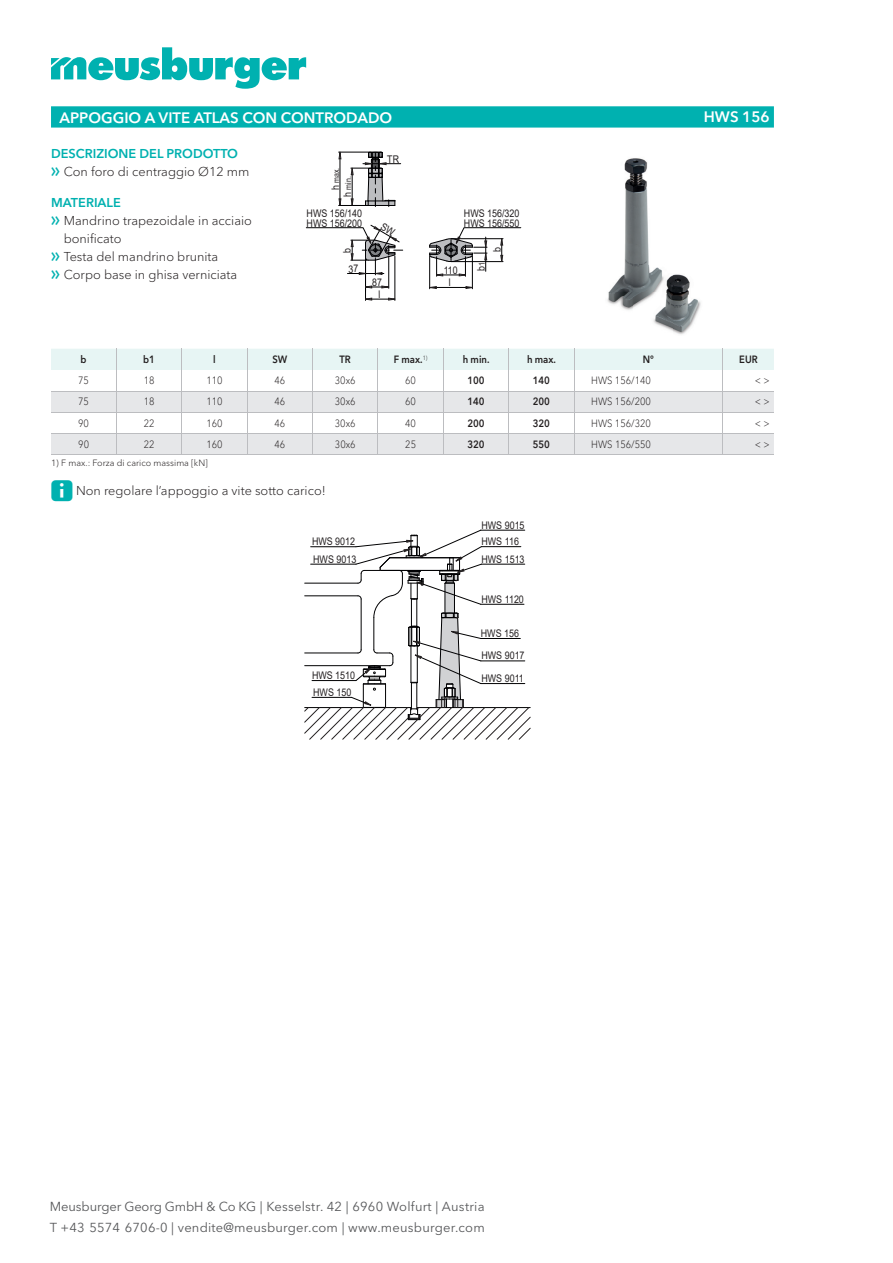
<style>
.page{position:relative;width:893px;height:1263px;background:#fff}
.page>*{position:absolute;margin:0;border:0;box-sizing:border-box;transform-origin:0 0}
.t1{font:600 15px "Avenir Next W1 G";color:#fff}
.t2{font:12.9px/20.7px "Avenir Next W1 G";letter-spacing:.015em;color:#57585a}
.t3{font:300 12.75px/18px "Avenir Next W1 G";color:#231f20}
.t4{font:600 12.75px "Avenir Next W1 G";color:#00b1b0}
.t5{font:10.5px/9.6px "Arial";color:#231f20;scale:.85 1}
.t6{font:300 10.5px "Avenir Next W1 G";color:#231f20;scale:.9 1}
.t7{font:600 10.5px "Avenir Next W1 G";color:#231f20;scale:.9 1}
.t8{font:300 9px "Avenir Next W1 G";color:#231f20}
.t9{font:8.25px "Arial";color:#231f20;scale:.85 1}
.s1{font-weight:600;color:#00b1b0}
.s2{font-family:"Meusburger Sonderzeichen";font-weight:400;color:#00b1b0}
.s3{font-size:8.25px}
</style>
<div class="page">
<svg style="left:51px;top:47px;width:255px;height:42px"></svg>
<svg style="left:51px;top:106px;width:723px;height:22px;background:#08b3b2"></svg>
<img style="left:607px;top:158px;width:94px;height:177px">
<svg style="left:51px;top:349px;width:723px;height:106px"></svg>
<hr style="left:51px;top:455px;width:65px;height:1px;background:#bcbdc0">
<hr style="left:116px;top:455px;width:66px;height:1px;background:#bcbdc0">
<hr style="left:182px;top:455px;width:65px;height:1px;background:#bcbdc0">
<hr style="left:247px;top:455px;width:66px;height:1px;background:#bcbdc0">
<hr style="left:313px;top:455px;width:65px;height:1px;background:#bcbdc0">
<hr style="left:378px;top:455px;width:65px;height:1px;background:#bcbdc0">
<hr style="left:443px;top:455px;width:66px;height:1px;background:#bcbdc0">
<hr style="left:509px;top:455px;width:65px;height:1px;background:#bcbdc0">
<hr style="left:574px;top:455px;width:149px;height:1px;background:#bcbdc0">
<hr style="left:723px;top:455px;width:51px;height:1px;background:#bcbdc0">
<svg style="left:304px;top:530px;width:227px;height:210px"></svg>
<svg style="left:429px;top:227px;width:92px;height:62px"></svg>
<svg style="left:306px;top:224px;width:97px;height:76px"></svg>
<svg style="left:339px;top:151px;width:62px;height:56px"></svg>
<p class="t1" style="left:60px;top:108px;width:334px">APPOGGIO A VITE ATLAS CON CONTRODADO</p>
<p class="t1" style="left:704px;top:108px;width:67px">HWS 156</p>
<p class="t3" style="left:51px;top:145px;width:200px"><span class="s1">DESCRIZIONE DEL PRODOTTO </span><span class="s2">f</span> Con foro di centraggio Ø12 mm</p>
<p class="t4" style="left:51px;top:195px;width:71px">MATERIALE</p>
<p class="t3" style="left:51px;top:212px;width:202px"><span class="s2">f</span> Mandrino trapezoidale in acciaio</p>
<p class="t3" style="left:64px;top:230px;width:59px">bonificato</p>
<p class="t3" style="left:51px;top:248px;width:169px"><span class="s2">f</span> Testa del mandrino brunita</p>
<p class="t3" style="left:51px;top:266px;width:188px"><span class="s2">f</span> Corpo base in ghisa verniciata</p>
<p class="t9" style="left:330px;top:183px;width:19px;rotate:-90deg">max.</p>
<p class="t5" style="left:330px;top:190px;width:7px;rotate:-90deg">h</p>
<p class="t9" style="left:343px;top:190px;width:17px;rotate:-90deg">min.</p>
<p class="t5" style="left:343px;top:197px;width:7px;rotate:-90deg">h</p>
<p class="t5" style="left:464px;top:208px;width:67px">HWS 156/320<br>HWS 156/550</p>
<p class="t5" style="left:307px;top:208px;width:67px">HWS 156/140<br>HWS 156/200</p>
<p class="t5" style="left:492px;top:252px;width:7px;rotate:-90deg">b</p>
<p class="t5" style="left:476px;top:271px;width:12px;rotate:-90deg">b<span class="s3">1</span></p>
<p class="t7" style="left:81px;top:353px;width:8px">b</p>
<p class="t7" style="left:143px;top:353px;width:15px">b1</p>
<p class="t7" style="left:213px;top:353px;width:4px">l</p>
<p class="t7" style="left:272px;top:353px;width:18px">SW</p>
<p class="t7" style="left:340px;top:353px;width:14px">TR</p>
<p class="t7" style="left:394px;top:353px;width:39px">F max.<sup>1)</sup></p>
<p class="t7" style="left:463px;top:353px;width:31px">h min.</p>
<p class="t7" style="left:527px;top:353px;width:34px">h max.</p>
<p class="t7" style="left:643px;top:353px;width:14px">N°</p>
<p class="t7" style="left:739px;top:353px;width:22px">EUR</p>
<p class="t6" style="left:78px;top:374px;width:14px">75</p>
<p class="t6" style="left:144px;top:374px;width:14px">18</p>
<p class="t6" style="left:206px;top:374px;width:20px">110</p>
<p class="t6" style="left:274px;top:374px;width:14px">46</p>
<p class="t6" style="left:335px;top:374px;width:25px">30x6</p>
<p class="t6" style="left:405px;top:374px;width:14px">60</p>
<p class="t7" style="left:467px;top:374px;width:21px">100</p>
<p class="t7" style="left:533px;top:374px;width:21px">140</p>
<p class="t6" style="left:591px;top:374px;width:68px">HWS 156/140</p>
<p class="t6" style="left:755px;top:374px;width:18px">&lt; &gt;</p>
<p class="t6" style="left:78px;top:395px;width:14px">75</p>
<p class="t6" style="left:144px;top:395px;width:14px">18</p>
<p class="t6" style="left:206px;top:395px;width:20px">110</p>
<p class="t6" style="left:274px;top:395px;width:14px">46</p>
<p class="t6" style="left:335px;top:395px;width:25px">30x6</p>
<p class="t6" style="left:405px;top:395px;width:14px">60</p>
<p class="t7" style="left:467px;top:395px;width:21px">140</p>
<p class="t7" style="left:533px;top:395px;width:21px">200</p>
<p class="t6" style="left:591px;top:395px;width:68px">HWS 156/200</p>
<p class="t6" style="left:755px;top:395px;width:18px">&lt; &gt;</p>
<p class="t6" style="left:78px;top:417px;width:14px">90</p>
<p class="t6" style="left:144px;top:417px;width:14px">22</p>
<p class="t6" style="left:206px;top:417px;width:20px">160</p>
<p class="t6" style="left:274px;top:417px;width:14px">46</p>
<p class="t6" style="left:335px;top:417px;width:25px">30x6</p>
<p class="t6" style="left:405px;top:417px;width:14px">40</p>
<p class="t7" style="left:467px;top:417px;width:21px">200</p>
<p class="t7" style="left:533px;top:417px;width:21px">320</p>
<p class="t6" style="left:591px;top:417px;width:68px">HWS 156/320</p>
<p class="t6" style="left:755px;top:417px;width:18px">&lt; &gt;</p>
<p class="t6" style="left:78px;top:438px;width:14px">90</p>
<p class="t6" style="left:144px;top:438px;width:14px">22</p>
<p class="t6" style="left:206px;top:438px;width:20px">160</p>
<p class="t6" style="left:274px;top:438px;width:14px">46</p>
<p class="t6" style="left:335px;top:438px;width:25px">30x6</p>
<p class="t6" style="left:405px;top:438px;width:14px">25</p>
<p class="t7" style="left:467px;top:438px;width:21px">320</p>
<p class="t7" style="left:533px;top:438px;width:21px">550</p>
<p class="t6" style="left:591px;top:438px;width:68px">HWS 156/550</p>
<p class="t6" style="left:755px;top:438px;width:18px">&lt; &gt;</p>
<p class="t8" style="left:51px;top:458px;width:158px">1) F max.: Forza di carico massima [kN]</p>
<p class="t3" style="left:51px;top:482px;width:276px"><span class="s2">E</span> Non regolare l’appoggio a vite sotto carico!</p>
<p class="t5" style="left:312px;top:532px;width:54px;line-height:17.5px">HWS 9012<br>HWS 9013</p>
<p class="t5" style="left:481px;top:520px;width:52px">HWS 9015</p>
<p class="t5" style="left:481px;top:536px;width:46px">HWS 116</p>
<p class="t5" style="left:481px;top:554px;width:52px">HWS 1513</p>
<p class="t5" style="left:481px;top:594px;width:51px">HWS 1120</p>
<p class="t5" style="left:481px;top:629px;width:46px">HWS 156</p>
<p class="t5" style="left:481px;top:651px;width:52px">HWS 9017</p>
<p class="t5" style="left:312px;top:667px;width:52px;line-height:16.4px">HWS 1510<br>HWS 150</p>
<p class="t5" style="left:481px;top:673px;width:51px">HWS 9011</p>
<p class="t2" style="left:50px;top:1196px;width:436px">Meusburger Georg GmbH &amp; Co KG | Kesselstr. 42 | 6960 Wolfurt | Austria<br>T +43 5574 6706-0 | vendite@meusburger.com | www.meusburger.com</p>
</div>
